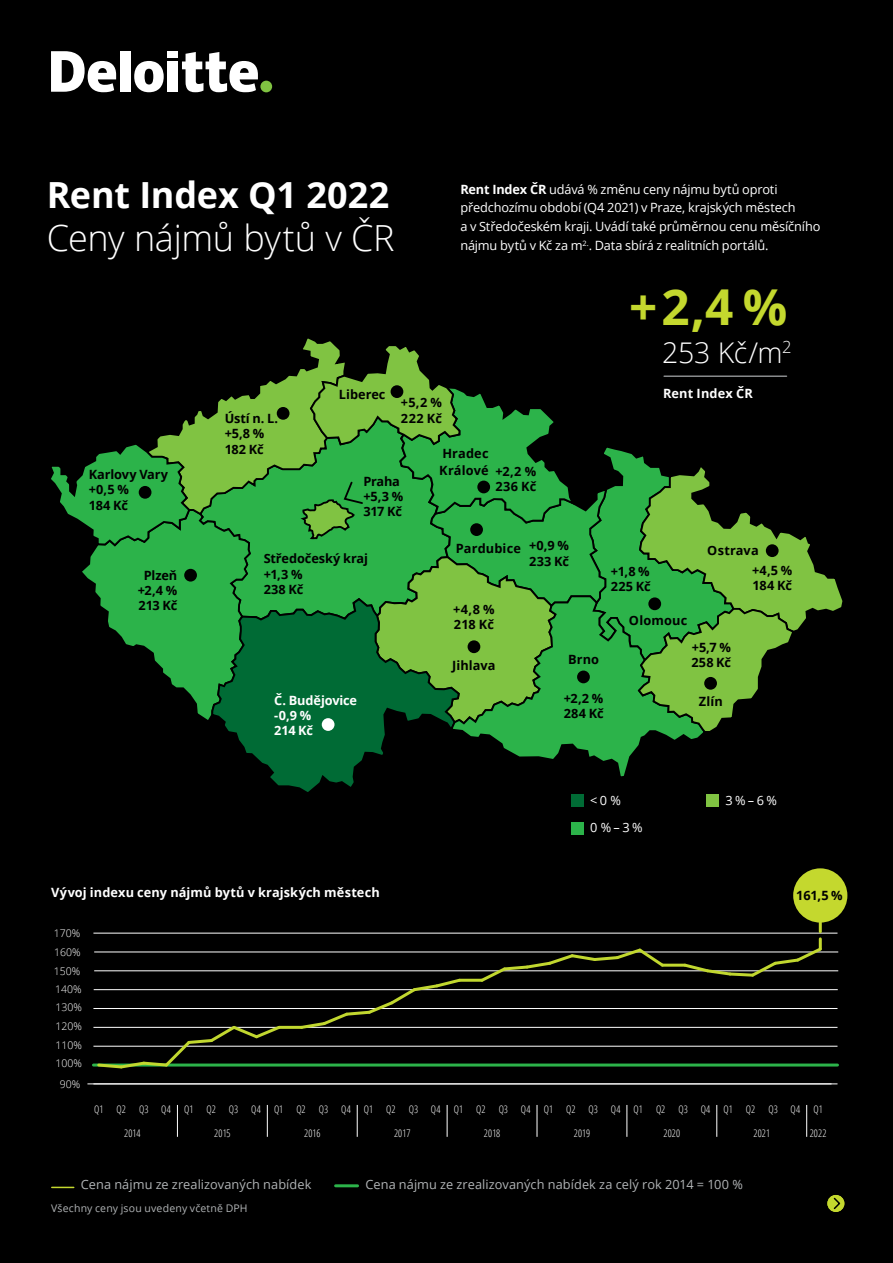
<style>
.page{position:relative;width:893px;height:1263px;background:#000}
.page>*{position:absolute;margin:0;border:0;box-sizing:border-box;transform-origin:0 0}
.t1{font:700 49.5px "Open Sans";color:#c4d82e}
.t2{font:300 36px "Open Sans";letter-spacing:-.01em;color:#fff}
.t3{font:700 36px "Open Sans";letter-spacing:-.005em;color:#fff}
.t4{font:300 28.5px "Open Sans";color:#fff}
.t5{font:700 12.75px/15.3px "Open Sans";letter-spacing:.005em;color:#000}
.t6{font:12.75px/18.8px "Open Sans";letter-spacing:-.01em;color:#fff}
.t7{font:12.75px "Open Sans";letter-spacing:.005em;color:#b1b4b6}
.t8{font:700 12.75px/15.3px "Open Sans";letter-spacing:.005em;color:#fff}
.t9{font:700 12.75px/15.3px "Open Sans";letter-spacing:-.015em;color:#000}
.t10{font:300 10.5px "Open Sans Condensed";color:#fff}
.t11{font:300 10.5px "Open Sans";color:#fff}
.t12{font:10.5px "Open Sans";letter-spacing:.015em;color:#b1b4b6}
.s1{font-weight:700}
</style>
<div class="page">
<div style="left:260px;top:81px;width:12px;height:11px;background:#80c342;border-radius:50%"></div>
<div style="left:120px;top:51px;width:10px;height:41px;background:#fff"></div>
<svg style="left:134px;top:61px;width:30px;height:31px"></svg>
<div style="left:168px;top:61px;width:10px;height:31px;background:#fff"></div>
<div style="left:168px;top:51px;width:10px;height:7px;background:#fff"></div>
<svg style="left:182px;top:52px;width:76px;height:40px"></svg>
<svg style="left:51px;top:51px;width:65px;height:41px"></svg>
<svg style="left:237px;top:734px;width:148px;height:58px"></svg>
<svg style="left:468px;top:734px;width:233px;height:43px"></svg>
<div style="left:571px;top:794px;width:13px;height:13px;background:#006b35"></div>
<div style="left:571px;top:822px;width:13px;height:13px;background:#2cb34a"></div>
<div style="left:706px;top:794px;width:13px;height:13px;background:#80c342"></div>
<div style="left:827px;top:1195px;width:17px;height:17px;background:#c4d82e;border-radius:50%"></div>
<svg style="left:833px;top:1196px;width:8px;height:14px"></svg>
<svg style="left:52px;top:1187px;width:22px;height:1px"></svg>
<hr style="left:336px;top:1184px;width:22px;height:3px;background:#2cb34a">
<svg style="left:177px;top:1105px;width:1px;height:32px"></svg>
<svg style="left:267px;top:1105px;width:1px;height:32px"></svg>
<svg style="left:357px;top:1105px;width:1px;height:32px"></svg>
<svg style="left:447px;top:1105px;width:1px;height:32px"></svg>
<svg style="left:537px;top:1105px;width:1px;height:32px"></svg>
<svg style="left:627px;top:1105px;width:1px;height:32px"></svg>
<svg style="left:716px;top:1105px;width:1px;height:32px"></svg>
<svg style="left:806px;top:1105px;width:1px;height:32px"></svg>
<svg style="left:87px;top:918px;width:752px;height:167px"></svg>
<hr style="left:93px;top:1084px;width:744px;height:1px;background:#fff">
<hr style="left:87px;top:1084px;width:744px;height:1px;background:#fff">
<hr style="left:93px;top:1063px;width:744px;height:3px;background:#2cb34a">
<hr style="left:93px;top:1046px;width:744px;height:1px;background:#fff">
<hr style="left:93px;top:1027px;width:744px;height:1px;background:#fff">
<hr style="left:93px;top:1008px;width:744px;height:1px;background:#fff">
<hr style="left:94px;top:989px;width:744px;height:1px;background:#fff">
<hr style="left:94px;top:970px;width:744px;height:1px;background:#fff">
<hr style="left:94px;top:952px;width:744px;height:1px;background:#fff">
<hr style="left:93px;top:933px;width:744px;height:1px;background:#fff">
<svg style="left:95px;top:1023px;width:188px;height:47px"></svg>
<hr style="left:279px;top:1026px;width:23px;height:3px;background:#c1d72f">
<svg style="left:298px;top:976px;width:165px;height:55px"></svg>
<hr style="left:459px;top:979px;width:23px;height:3px;background:#c1d72f">
<svg style="left:478px;top:946px;width:189px;height:38px"></svg>
<hr style="left:662px;top:964px;width:23px;height:3px;background:#c1d72f">
<svg style="left:51px;top:338px;width:792px;height:396px"></svg>
<div style="left:793px;top:868px;width:54px;height:54px;background:#c4d82e;border-radius:50%"></div>
<svg style="left:681px;top:921px;width:143px;height:58px"></svg>
<h2 class="t3" style="left:47px;top:170px;width:344px">Rent Index Q1 2022</h2>
<h2 class="t2" style="left:47px;top:214px;width:349px">Ceny nájmů bytů v ČR</h2>
<p class="t6" style="left:460px;top:179px;width:362px"><span class="s1">Rent Index ČR</span> udává % změnu ceny nájmu bytů oproti předchozímu období (Q4 2021) v Praze, krajských městech<br>a v Středočeském kraji. Uvádí také průměrnou cenu měsíčního nájmu bytů v Kč za m<sup>2.</sup>. Data sbírá z realitních portálů.</p>
<h1 class="t1" style="left:629px;top:272px;width:160px">+ 2,4 %</h1>
<h3 class="t4" style="left:662px;top:333px;width:131px">253 Kč/m<sup>2</sup></h3>
<p class="t5" style="left:339px;top:386px;width:48px">Liberec</p>
<p class="t5" style="left:401px;top:395px;width:43px">+5,2 %<br>222 Kč</p>
<p class="t5" style="left:225px;top:410px;width:55px">Ústí n. L. +5,8 %<br>182 Kč</p>
<p class="t5" style="left:439px;top:445px;width:51px;line-height:16.5px">Hradec<br>Králové</p>
<p class="t5" style="left:495px;top:463px;width:42px">+2,2 %<br>236 Kč</p>
<p class="t9" style="left:89px;top:466px;width:81px">Karlovy Vary +0,5 %<br>184 Kč</p>
<p class="t9" style="left:363px;top:473px;width:41px">Praha +5,3 %<br>317 Kč</p>
<p class="t8" style="left:663px;top:385px;width:91px">Rent Index ČR</p>
<p class="t5" style="left:138px;top:567px;width:41px;text-align:center">Plzeň +2,4 %<br>213 Kč</p>
<p class="t5" style="left:264px;top:551px;width:106px">Středočeský kraj +1,3 %<br>238 Kč</p>
<p class="t8" style="left:274px;top:692px;width:84px">Č. Budějovice -0,9 %<br>214 Kč</p>
<p class="t8" style="left:51px;top:884px;width:330px">Vývoj indexu ceny nájmů bytů v krajských městech</p>
<p class="t11" style="left:54px;top:926px;width:28px">170%</p>
<p class="t11" style="left:54px;top:945px;width:28px">160%</p>
<p class="t11" style="left:54px;top:963px;width:28px">150%</p>
<p class="t11" style="left:55px;top:982px;width:28px">140%</p>
<p class="t11" style="left:55px;top:1000px;width:28px">130%</p>
<p class="t11" style="left:55px;top:1019px;width:28px">120%</p>
<p class="t11" style="left:55px;top:1037px;width:28px">110%</p>
<p class="t11" style="left:55px;top:1056px;width:28px">100%</p>
<p class="t11" style="left:60px;top:1077px;width:22px">90%</p>
<p class="t5" style="left:529px;top:538px;width:41px">+0,9 %<br>233 Kč</p>
<p class="t5" style="left:456px;top:540px;width:66px">Pardubice</p>
<p class="t5" style="left:707px;top:542px;width:53px">Ostrava</p>
<p class="t5" style="left:752px;top:563px;width:42px">+4,5 %<br>184 Kč</p>
<p class="t5" style="left:611px;top:563px;width:41px">+1,8 %<br>225 Kč</p>
<p class="t5" style="left:453px;top:601px;width:43px">+4,8 %<br>218 Kč</p>
<p class="t5" style="left:452px;top:658px;width:45px">Jihlava</p>
<p class="t5" style="left:568px;top:651px;width:32px">Brno</p>
<p class="t5" style="left:564px;top:690px;width:41px">+2,2 %<br>284 Kč</p>
<p class="t5" style="left:629px;top:612px;width:60px">Olomouc</p>
<p class="t5" style="left:691px;top:639px;width:41px">+5,7 %<br>258 Kč</p>
<p class="t5" style="left:699px;top:693px;width:25px">Zlín</p>
<p class="t6" style="left:590px;top:786px;width:54px;line-height:27.8px">&lt; 0 %<br>0 % – 3 %</p>
<p class="t6" style="left:725px;top:790px;width:53px">3 % – 6 %</p>
<p class="t5" style="left:796px;top:888px;width:48px">161,5 %</p>
<p class="t10" style="left:94px;top:1102px;width:11px">Q1</p>
<p class="t10" style="left:117px;top:1102px;width:11px">Q2</p>
<p class="t10" style="left:139px;top:1102px;width:33px">Q3 Q4</p>
<p class="t10" style="left:184px;top:1102px;width:33px">Q1 Q2</p>
<p class="t10" style="left:229px;top:1102px;width:33px">Q3 Q4</p>
<p class="t10" style="left:274px;top:1102px;width:33px">Q1 Q2</p>
<p class="t10" style="left:319px;top:1102px;width:33px">Q3 Q4</p>
<p class="t10" style="left:364px;top:1102px;width:33px">Q1 Q2</p>
<p class="t10" style="left:409px;top:1102px;width:33px">Q3 Q4</p>
<p class="t10" style="left:454px;top:1102px;width:33px">Q1 Q2</p>
<p class="t10" style="left:499px;top:1102px;width:33px">Q3 Q4</p>
<p class="t10" style="left:544px;top:1102px;width:33px">Q1 Q2</p>
<p class="t10" style="left:589px;top:1102px;width:33px">Q3 Q4</p>
<p class="t10" style="left:634px;top:1102px;width:33px">Q1 Q2</p>
<p class="t10" style="left:678px;top:1102px;width:33px">Q3 Q4</p>
<p class="t10" style="left:723px;top:1102px;width:33px">Q1 Q2</p>
<p class="t10" style="left:768px;top:1102px;width:33px">Q3 Q4</p>
<p class="t10" style="left:813px;top:1102px;width:11px">Q1</p>
<p class="t10" style="left:124px;top:1126px;width:18px">2014</p>
<p class="t10" style="left:214px;top:1126px;width:18px">2015</p>
<p class="t10" style="left:304px;top:1126px;width:18px">2016</p>
<p class="t10" style="left:394px;top:1126px;width:18px">2017</p>
<p class="t10" style="left:484px;top:1126px;width:18px">2018</p>
<p class="t10" style="left:574px;top:1126px;width:18px">2019</p>
<p class="t10" style="left:664px;top:1126px;width:18px">2020</p>
<p class="t10" style="left:753px;top:1126px;width:18px">2021</p>
<p class="t10" style="left:810px;top:1126px;width:18px">2022</p>
<p class="t7" style="left:81px;top:1176px;width:232px">Cena nájmu ze zrealizovaných nabídek</p>
<p class="t7" style="left:365px;top:1176px;width:379px">Cena nájmu ze zrealizovaných nabídek za celý rok 2014 = 100 %</p>
<p class="t12" style="left:51px;top:1201px;width:198px">Všechny ceny jsou uvedeny včetně DPH</p>
</div>
